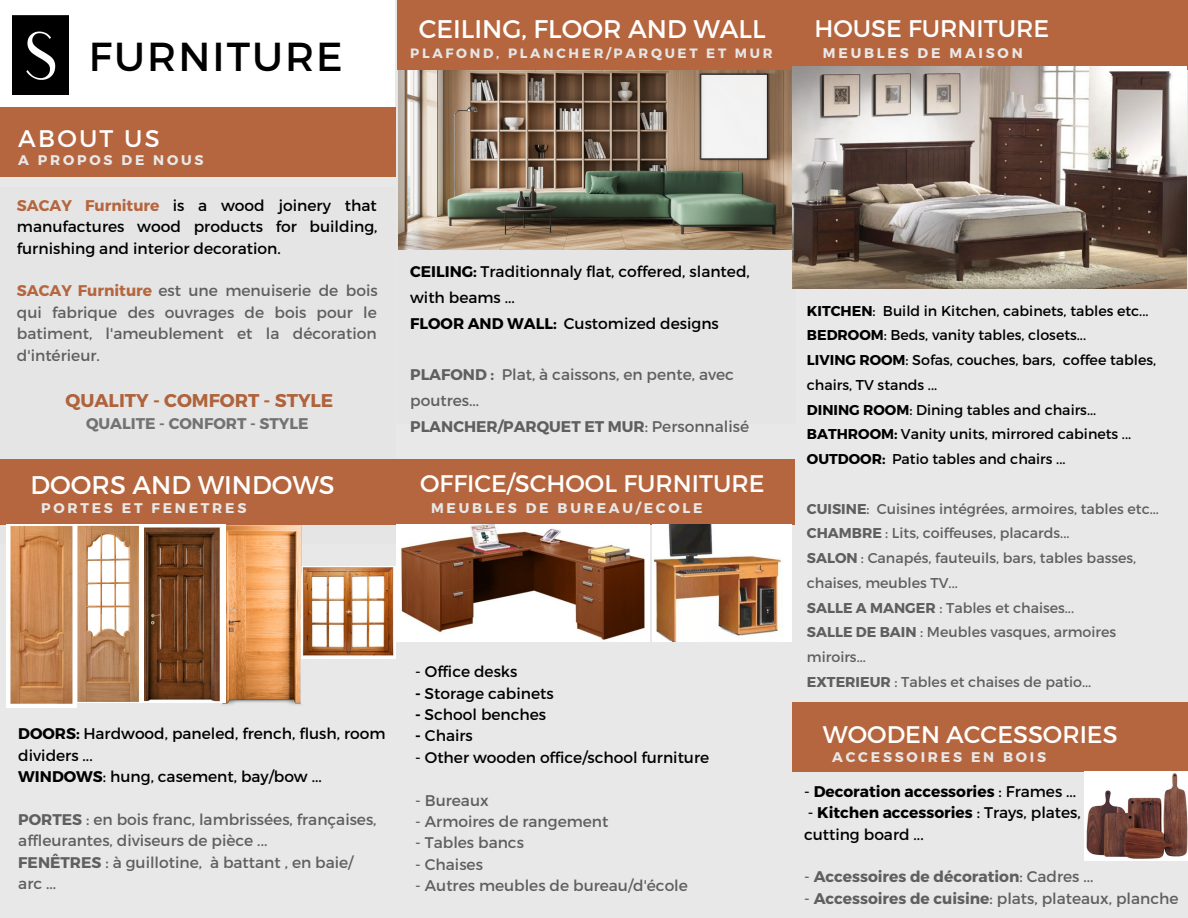
<style>
.page{position:relative;width:1188px;height:918px;background:#e8e8e8}
.page>*{position:absolute;margin:0;border:0;box-sizing:border-box;transform-origin:0 0}
.t1{font:40.5px "Montserrat";letter-spacing:.05em;color:#000}
.t2{font:25.5px "Montserrat";color:#fff}
.t3{font:24px "Montserrat";color:#fff}
.t4{font:700 18.45px "Montserrat";color:#af633c}
.t5{font:15.45px/21.3px "Montserrat";color:#605f5f}
.t6{font:15.45px/21.3px "Montserrat";color:#000}
.t7{font:700 15.45px "Montserrat";color:#605f5f}
.t8{font:700 15.45px "Montserrat";color:#000}
.t9{font:700 15.45px "Montserrat";color:#727272}
.t10{font:14.25px/24.8px "Montserrat";color:#605f5f}
.t11{font:14.25px/24.8px "Montserrat";color:#000}
.t12{font:700 13.95px "Montserrat";letter-spacing:.2em;color:#e8e8e8}
.t13{font:700 13.5px "Montserrat";letter-spacing:.2em;color:#e5e5e5}
.s1{font-weight:700;color:#b6663e}
.s2{font-weight:700}
.s3{font-weight:400}
</style>
<div class="page">
<div style="left:0;top:0;width:395px;height:107px;background:#fff"></div>
<div style="left:0;top:459px;width:400px;height:66px;background:#b6663e"></div>
<div style="left:397px;top:0;width:395px;height:69px;background:#b6663e"></div>
<div style="left:0;top:107px;width:396px;height:69px;background:#b6663e"></div>
<div style="left:793px;top:0;width:395px;height:69px;background:#b6663e"></div>
<img style="left:77px;top:525px;width:143px;height:178px">
<img style="left:399px;top:71px;width:393px;height:178px">
<img style="left:792px;top:67px;width:395px;height:221px">
<div style="left:399px;top:459px;width:396px;height:66px;background:#b6663e"></div>
<img style="left:396px;top:525px;width:253px;height:117px">
<img style="left:652px;top:525px;width:140px;height:117px">
<img style="left:305px;top:566px;width:91px;height:92px">
<div style="left:793px;top:703px;width:395px;height:69px;background:#b6663e"></div>
<img style="left:1084px;top:772px;width:104px;height:89px">
<img style="left:220px;top:524px;width:85px;height:181px">
<img style="left:6px;top:525px;width:70px;height:182px">
<img style="left:13px;top:15px;width:56px;height:80px">
<p class="t1" style="left:89px;top:30px;width:255px">FURNITURE</p>
<p class="t3" style="left:18px;top:123px;width:143px">ABOUT US</p>
<p class="t12" style="left:18px;top:151px;width:187px">A PROPOS DE NOUS</p>
<p class="t6" style="left:17px;top:194px;width:362px;text-align:justify"><span class="s1">SACAY Furniture</span> is a wood joinery that manufactures wood products for building, furnishing and interior decoration.</p>
<p class="t5" style="left:17px;top:280px;width:362px;text-align:justify"><span class="s1">SACAY Furniture</span> est une menuiserie de bois qui fabrique des ouvrages de bois pour le batiment, l'ameublement et la décoration d'intérieur.</p>
<p class="t4" style="left:65px;top:388px;width:269px">QUALITY - COMFORT - STYLE</p>
<p class="t9" style="left:86px;top:414px;width:224px">QUALITE - CONFORT - STYLE</p>
<p class="t2" style="left:31px;top:469px;width:306px">DOORS AND WINDOWS</p>
<p class="t12" style="left:41px;top:499px;width:207px">PORTES ET FENETRES</p>
<p class="t2" style="left:419px;top:12px;width:349px">CEILING, FLOOR AND WALL</p>
<p class="t13" style="left:410px;top:45px;width:364px">PLAFOND, PLANCHER/PARQUET ET MUR</p>
<p class="t6" style="left:410px;top:258px;width:341px;line-height:25.8px"><span class="s2">CEILING:</span> Traditionnaly flat, coffered, slanted, with beams ...</p>
<p class="t6" style="left:410px;top:312px;width:310px"><span class="s2">FLOOR AND WALL:</span> Customized designs</p>
<p class="t5" style="left:410px;top:361px;width:325px;line-height:25.8px"><span class="s2">PLAFOND :</span> Plat, à caissons, en pente, avec poutres...</p>
<p class="t7" style="left:410px;top:417px;width:340px">PLANCHER/PARQUET ET MUR<span class="s3">: Personnalisé</span></p>
<p class="t3" style="left:420px;top:468px;width:346px">OFFICE/SCHOOL FURNITURE</p>
<p class="t12" style="left:431px;top:499px;width:273px">MEUBLES DE BUREAU/ECOLE</p>
<p class="t6" style="left:18px;top:722px;width:369px"><span class="s2">DOORS:</span> Hardwood, paneled, french, flush, room dividers ...</p>
<p class="t6" style="left:18px;top:765px;width:305px"><span class="s2">WINDOWS</span>: hung, casement, bay/bow ...</p>
<p class="t5" style="left:18px;top:808px;width:360px"><span class="s2">PORTES</span> : en bois franc, lambrissées, françaises, affleurantes, diviseurs de pièce ...</p>
<p class="t5" style="left:18px;top:851px;width:337px"><span class="s2">FENÊTRES</span> : à guillotine, à battant , en baie/</p>
<p class="t5" style="left:18px;top:872px;width:39px">arc ...</p>
<p class="t6" style="left:415px;top:660px;width:104px">- Office desks</p>
<p class="t6" style="left:415px;top:682px;width:140px"><span class="s2">-</span> Storage cabinets</p>
<p class="t6" style="left:415px;top:703px;width:132px"><span class="s2">-</span> School benches</p>
<p class="t6" style="left:415px;top:725px;width:59px"><span class="s2">-</span> Chairs</p>
<p class="t6" style="left:415px;top:746px;width:296px">- Other wooden office/school furniture</p>
<p class="t5" style="left:415px;top:789px;width:75px">- Bureaux</p>
<p class="t5" style="left:415px;top:810px;width:195px">- Armoires de rangement</p>
<p class="t5" style="left:415px;top:831px;width:110px">- Tables bancs</p>
<p class="t5" style="left:415px;top:853px;width:69px">- Chaises</p>
<p class="t5" style="left:415px;top:874px;width:274px">- Autres meubles de bureau/d'école</p>
<p class="t3" style="left:814px;top:13px;width:236px">HOUSE FURNITURE</p>
<p class="t12" style="left:823px;top:44px;width:201px">MEUBLES DE MAISON</p>
<p class="t11" style="left:807px;top:297px;width:343px"><span class="s2">KITCHEN</span>: Build in Kitchen, cabinets, tables etc...</p>
<p class="t11" style="left:807px;top:322px;width:281px"><span class="s2">BEDROOM</span>: Beds, vanity tables, closets...</p>
<p class="t11" style="left:807px;top:347px;width:351px"><span class="s2">LIVING ROOM</span>: Sofas, couches, bars, coffee tables, chairs, TV stands ...</p>
<p class="t11" style="left:807px;top:396px;width:291px"><span class="s2">DINING ROOM</span>: Dining tables and chairs...</p>
<p class="t11" style="left:807px;top:421px;width:326px"><span class="s2">BATHROOM:</span> Vanity units, mirrored cabinets ...</p>
<p class="t11" style="left:807px;top:446px;width:260px"><span class="s2">OUTDOOR:</span> Patio tables and chairs ...</p>
<p class="t10" style="left:807px;top:495px;width:354px"><span class="s2">CUISINE</span>: Cuisines intégrées, armoires, tables etc...</p>
<p class="t10" style="left:807px;top:520px;width:264px"><span class="s2">CHAMBRE</span> : Lits, coiffeuses, placards...</p>
<p class="t10" style="left:807px;top:545px;width:331px"><span class="s2">SALON</span> : Canapés, fauteuils, bars, tables basses, chaises, meubles TV...</p>
<p class="t10" style="left:807px;top:594px;width:269px"><span class="s2">SALLE A MANGER</span> : Tables et chaises...</p>
<p class="t10" style="left:807px;top:619px;width:311px"><span class="s2">SALLE DE BAIN</span> : Meubles vasques, armoires miroirs...</p>
<p class="t10" style="left:807px;top:669px;width:286px"><span class="s2">EXTERIEUR</span> : Tables et chaises de patio...</p>
<p class="t3" style="left:823px;top:718px;width:296px">WOODEN ACCESSORIES</p>
<p class="t12" style="left:832px;top:747px;width:215px">ACCESSOIRES EN BOIS</p>
<p class="t8" style="left:804px;top:781px;width:274px"><span class="s3">-</span> Decoration accessories <span class="s3">: Frames ...</span></p>
<p class="t8" style="left:808px;top:803px;width:274px"><span class="s3">-</span> Kitchen accessories <span class="s3">: Trays, plates,</span></p>
<p class="t6" style="left:804px;top:823px;width:121px">cutting board ...</p>
<p class="t7" style="left:804px;top:867px;width:291px"><span class="s3">-</span> Accessoires de décoration<span class="s3">: Cadres ...</span></p>
<p class="t5" style="left:804px;top:887px;width:376px">- <span class="s2">Accessoires de cuisine</span>: plats, plateaux, planche</p>
</div>
